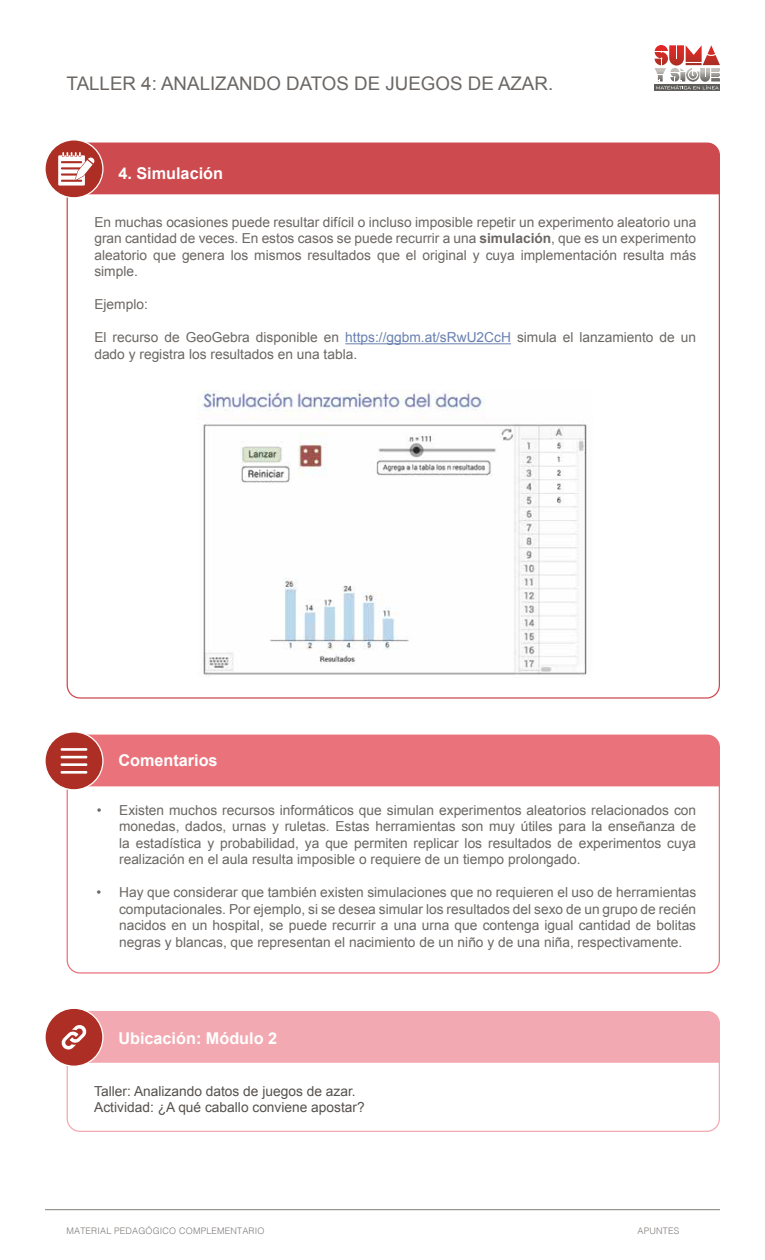
<style>
.page{position:relative;width:765px;height:1260px;background:#fff}
.page>*{position:absolute;margin:0;border:0;box-sizing:border-box;transform-origin:0 0}
.t1{font:18.75px "Arial";color:#6b6764}
.t2{font:700 16.25px "Arial";color:#fff}
.t3{font:13.75px/16.5px "Arial";color:#6b6764;text-align:justify}
.t4{font:13.75px/16.5px "Arial";color:#57514d}
.t5{font:300 9px "Helvetica";letter-spacing:.02em;color:#807c7a}
.s1{font-weight:700}
.s2{color:#6980af}
</style>
<div class="page">
<svg style="left:66px;top:786px;width:654px;height:188px"></svg>
<div style="left:88px;top:735px;width:632px;height:51px;background:#ea737b"></div>
<div style="left:45px;top:732px;width:58px;height:58px;background:#ad2e24;border-radius:50%"></div>
<div style="left:44px;top:731px;width:60px;height:59px;border:1px solid #fff;border-radius:50%"></div>
<div style="left:45px;top:1008px;width:58px;height:58px;background:#ad2e24;border-radius:50%"></div>
<div style="left:44px;top:1008px;width:60px;height:59px;border:1px solid #fff;border-radius:50%"></div>
<div style="left:45px;top:140px;width:58px;height:58px;background:#ad2e24;border-radius:50%"></div>
<div style="left:44px;top:139px;width:60px;height:59px;border:1px solid #fff;border-radius:50%"></div>
<div style="left:58px;top:143px;width:662px;height:51px;background:#cd4a4e"></div>
<hr style="left:345px;top:343px;width:166px;height:1px;background:#6980af">
<hr style="left:61px;top:771px;width:26px;height:3px;background:#fff">
<hr style="left:61px;top:763px;width:26px;height:3px;background:#fff">
<hr style="left:61px;top:756px;width:26px;height:2px;background:#fff">
<hr style="left:61px;top:748px;width:26px;height:3px;background:#fff">
<svg style="left:61px;top:1011px;width:659px;height:52px;background:#efa4ab"></svg>
<img style="left:198px;top:391px;width:390px;height:285px">
<svg style="left:655px;top:89px;width:65px;height:2px"></svg>
<svg style="left:654px;top:45px;width:66px;height:44px"></svg>
<hr style="left:45px;top:1209px;width:675px;height:1px;background:#827f7c">
<h1 class="t1" style="left:67px;top:71px;width:488px">TALLER 4: ANALIZANDO DATOS DE JUEGOS DE AZAR.</h1>
<p class="t2" style="left:118px;top:162px;width:106px">4. Simulación</p>
<p class="t3" style="left:94px;top:214px;width:604px">En muchas ocasiones puede resultar difícil o incluso imposible repetir un experimento aleatorio una gran cantidad de veces. En estos casos se puede recurrir a una <span class="s1">simulación</span>, que es un experimento aleatorio que genera los mismos resultados que el original y cuya implementación resulta más simple.</p>
<p class="t3" style="left:94px;top:296px;width:55px">Ejemplo:</p>
<p class="t3" style="left:94px;top:329px;width:603px">El recurso de GeoGebra disponible en <span class="s2">https://ggbm.at/sRwU2CcH</span> simula el lanzamiento de un dado y registra los resultados en una tabla.</p>
<p class="t2" style="left:118px;top:750px;width:101px">Comentarios</p>
<p class="t3" style="left:119px;top:802px;width:579px;text-indent:-22px">• Existen muchos recursos informáticos que simulan experimentos aleatorios relacionados con monedas, dados, urnas y ruletas. Estas herramientas son muy útiles para la enseñanza de la estadística y probabilidad, ya que permiten replicar los resultados de experimentos cuya realización en el aula resulta imposible o requiere de un tiempo prolongado.</p>
<p class="t3" style="left:119px;top:884px;width:579px;text-indent:-22px">• Hay que considerar que también existen simulaciones que no requieren el uso de herramientas computacionales. Por ejemplo, si se desea simular los resultados del sexo de un grupo de recién nacidos en un hospital, se puede recurrir a una urna que contenga igual cantidad de bolitas negras y blancas, que representan el nacimiento de un niño y de una niña, respectivamente.</p>
<p class="t2" style="left:118px;top:1027px;width:160px">Ubicación: Módulo 2</p>
<p class="t4" style="left:94px;top:1083px;width:272px">Taller: Analizando datos de juegos de azar.<br>Actividad: ¿A qué caballo conviene apostar?</p>
<p class="t5" style="left:67px;top:1223px;width:199px">MATERIAL PEDAGÓGICO COMPLEMENTARIO</p>
<p class="t5" style="left:638px;top:1223px;width:43px">APUNTES</p>
</div>
